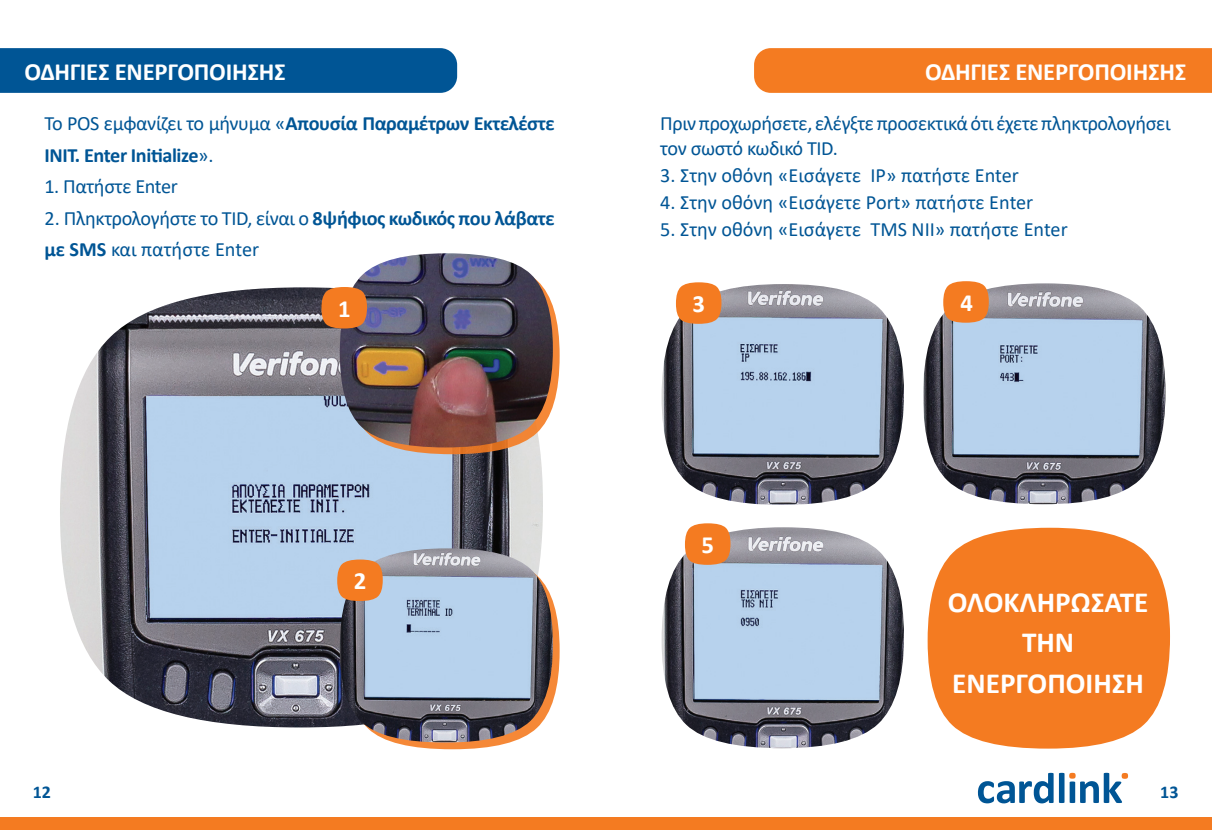
<style>
.page{position:relative;width:1212px;height:830px;background:#fff}
.page>*{position:absolute;margin:0;border:0;box-sizing:border-box;transform-origin:0 0}
.t1{font:700 29.25px/40.5px "Calibri";color:#fff;text-align:center}
.t2{font:700 24.75px "Calibri";letter-spacing:-.01em;color:#fff}
.t3{font:20.25px/31.5px "Calibri";letter-spacing:-.02em;color:#005595}
.t4{font:20.25px "Calibri";color:#005595}
.t5{font:700 20.25px/31.5px "Calibri";letter-spacing:-.02em;color:#005595}
.t6{font:700 18px "Calibri";color:#005595}
.s1{font-weight:400}
.s2{font-weight:700}
</style>
<div class="page">
<svg style="left:978px;top:772px;width:75px;height:31px"></svg>
<svg style="left:1059px;top:772px;width:69px;height:30px"></svg>
<div style="left:0;top:48px;width:457px;height:45px;background:#005595"></div>
<div style="left:754px;top:48px;width:458px;height:45px;background:#f47b21"></div>
<div style="left:0;top:817px;width:1212px;height:12px;background:#f47b21"></div>
<img style="left:60px;top:287px;width:483px;height:440px">
<svg style="left:346px;top:307px;width:214px;height:147px"></svg>
<img style="left:340px;top:253px;width:213px;height:194px">
<svg style="left:321px;top:287px;width:46px;height:41px;background:#de752a"></svg>
<svg style="left:393px;top:602px;width:167px;height:146px"></svg>
<img style="left:340px;top:548px;width:213px;height:194px">
<svg style="left:337px;top:559px;width:46px;height:41px;background:#ea853b"></svg>
<img style="left:923px;top:283px;width:242px;height:221px">
<img style="left:662px;top:284px;width:242px;height:220px">
<svg style="left:676px;top:282px;width:45px;height:42px;background:#ef873a"></svg>
<img style="left:662px;top:527px;width:242px;height:220px">
<svg style="left:685px;top:523px;width:45px;height:41px;background:#f08537"></svg>
<svg style="left:943px;top:281px;width:46px;height:41px;background:#ef873a"></svg>
<svg style="left:927px;top:527px;width:243px;height:221px;background:#f58c3f"></svg>
<p class="t2" style="left:24px;top:54px;width:263px">ΟΔΗΓΙΕΣ ΕΝΕΡΓΟΠΟΙΗΣΗΣ</p>
<p class="t2" style="left:925px;top:54px;width:263px">ΟΔΗΓΙΕΣ ΕΝΕΡΓΟΠΟΙΗΣΗΣ</p>
<p class="t5" style="left:44px;top:107px;width:512px"><span class="s1">Το POS εμφανίζει το μήνυμα «</span>Απουσία Παραμέτρων Εκτελέστε<br>ΙΝΙΤ. Enter Initialize<span class="s1">».</span></p>
<p class="t3" style="left:44px;top:170px;width:135px">1. Πατήστε Enter</p>
<p class="t3" style="left:44px;top:201px;width:512px">2. Πληκτρολογήστε το TID, είναι ο <span class="s2">8ψήφιος κωδικός που λάβατε με SMS</span> και πατήστε Enter</p>
<p class="t3" style="left:660px;top:111px;width:512px;line-height:24.8px">Πριν προχωρήσετε, ελέγξτε προσεκτικά ότι έχετε πληκτρολογήσει τον σωστό κωδικό TID.</p>
<p class="t4" style="left:660px;top:161px;width:360px">3. Στην οθόνη «Εισάγετε ΙΡ» πατήστε Enter</p>
<p class="t4" style="left:660px;top:188px;width:375px">4. Στην οθόνη «Εισάγετε Port» πατήστε Enter</p>
<p class="t4" style="left:660px;top:215px;width:409px">5. Στην οθόνη «Εισάγετε TMS NII» πατήστε Enter</p>
<p class="t2" style="left:338px;top:291px;width:14px">1</p>
<p class="t2" style="left:354px;top:563px;width:14px">2</p>
<p class="t2" style="left:692px;top:286px;width:14px">3</p>
<p class="t2" style="left:701px;top:527px;width:14px">5</p>
<p class="t2" style="left:960px;top:285px;width:14px">4</p>
<h1 class="t1" style="left:948px;top:581px;width:202px">ΟΛΟΚΛΗΡΩΣΑΤΕ<br>ΤΗN<br>EΝΕΡΓΟΠΟΙΗΣΗ</h1>
<p class="t6" style="left:33px;top:779px;width:20px">12</p>
<p class="t6" style="left:1160px;top:779px;width:20px">13</p>
</div>
